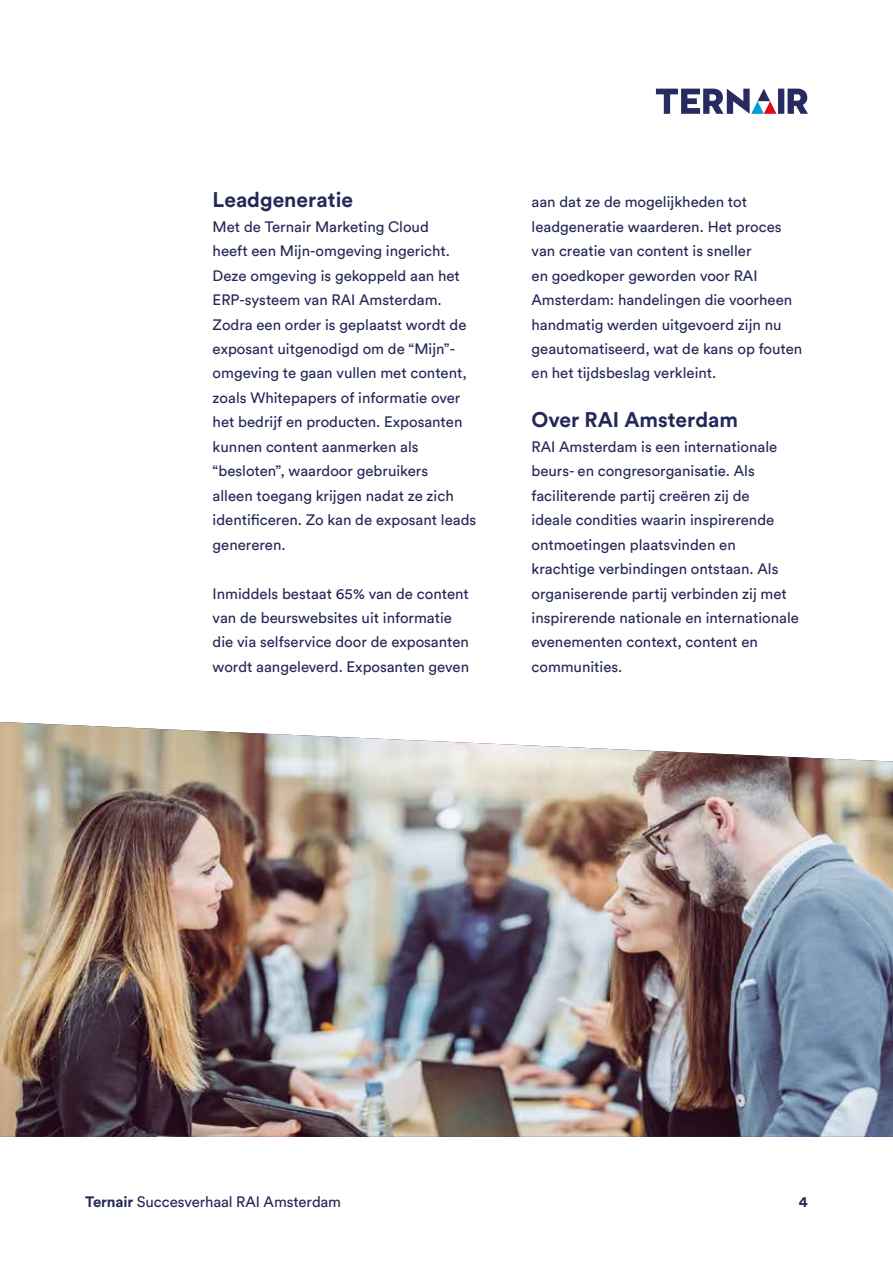
<style>
.page{position:relative;width:893px;height:1263px;background:#fff}
.page>*{position:absolute;margin:0;border:0;box-sizing:border-box;transform-origin:0 0}
.t1{font:700 21px "Circular Std";color:#242858}
.t2{font:15px/24.5px "Circular Std";color:#242858}
.t3{font:700 15px "Circular Std";color:#242858}
.s1{font-weight:700}
</style>
<div class="page">
<svg style="left:656px;top:89px;width:152px;height:25px"></svg>
<img style="left:0;top:722px;width:893px;height:415px">
<h1 class="t1" style="left:213px;top:186px;width:142px">Leadgeneratie</h1>
<p class="t2" style="left:213px;top:214px;width:265px">Met de Ternair Marketing Cloud<br>heeft een Mijn-omgeving ingericht.<br>Deze omgeving is gekoppeld aan het ERP-systeem van RAI Amsterdam.<br>Zodra een order is geplaatst wordt de exposant uitgenodigd om de “Mijn”- omgeving te gaan vullen met content, zoals Whitepapers of informatie over het bedrijf en producten. Exposanten kunnen content aanmerken als “besloten”, waardoor gebruikers<br>alleen toegang krijgen nadat ze zich identificeren. Zo kan de exposant leads genereren.</p>
<p class="t2" style="left:213px;top:581px;width:258px">Inmiddels bestaat 65% van de content van de beurswebsites uit informatie die via selfservice door de exposanten wordt aangeleverd. Exposanten geven</p>
<p class="t2" style="left:531px;top:190px;width:272px">aan dat ze de mogelijkheden tot leadgeneratie waarderen. Het proces van creatie van content is sneller<br>en goedkoper geworden voor RAI Amsterdam: handelingen die voorheen handmatig werden uitgevoerd zijn nu geautomatiseerd, wat de kans op fouten en het tijdsbeslag verkleint.</p>
<h1 class="t1" style="left:531px;top:406px;width:208px">Over RAI Amsterdam</h1>
<p class="t2" style="left:531px;top:434px;width:269px">RAI Amsterdam is een internationale beurs- en congresorganisatie. Als faciliterende partij creëren zij de<br>ideale condities waarin inspirerende ontmoetingen plaatsvinden en krachtige verbindingen ontstaan. Als organiserende partij verbinden zij met inspirerende nationale en internationale evenementen context, content en communities.</p>
<p class="t2" style="left:85px;top:1189px;width:258px"><span class="s1">Ternair</span> Succesverhaal RAI Amsterdam</p>
<p class="t3" style="left:799px;top:1192px;width:10px">4</p>
</div>
